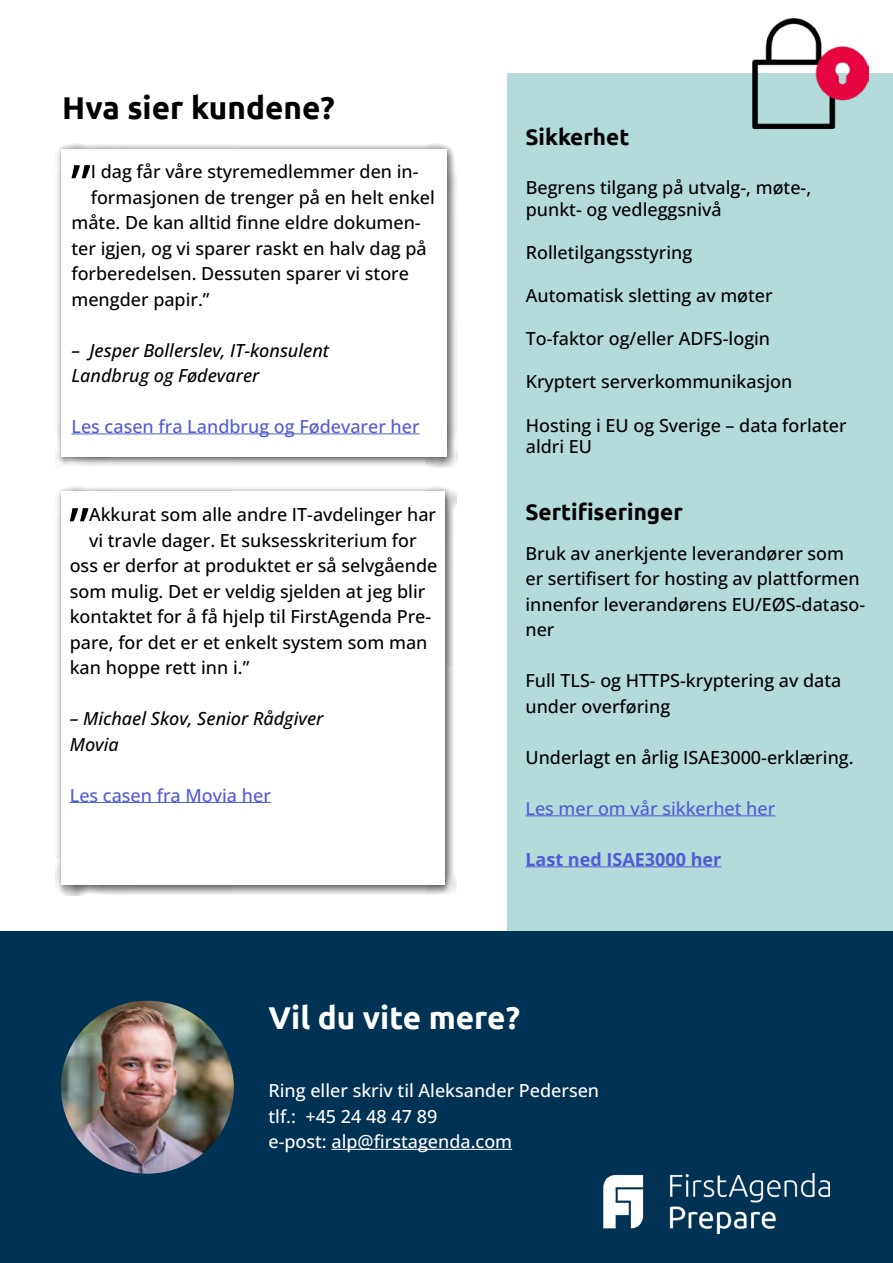
<style>
.page{position:relative;width:893px;height:1263px;background:#fff}
.page>*{position:absolute;margin:0;border:0;box-sizing:border-box;transform-origin:0 0}
.t1{font:500 53.7px "Open Sans";color:#000}
.t2{font:700 31.5px "Ubuntu";color:#000}
.t3{font:700 31.5px "Ubuntu";color:#fff}
.t4{font:700 22.5px "Ubuntu";color:#000}
.t5{font:500 18px/25.5px "Open Sans";color:#000}
.t6{font:italic 500 18px/25.5px "Open Sans";color:#000}
.t7{font:500 18px/25.5px "Open Sans";color:#fff}
.t8{font:500 18px "Open Sans";color:#4f5cd6}
.t9{font:700 18px "Open Sans";color:#4f5cd6}
</style>
<div class="page">
<div style="left:507px;top:74px;width:386px;height:857px;background:#b2dbd9"></div>
<div style="left:0;top:931px;width:893px;height:332px;background:#003253"></div>
<img style="left:61px;top:1001px;width:173px;height:173px;border-radius:86px">
<img style="left:752px;top:19px;width:117px;height:109px">
<div style="left:55px;top:143px;width:403px;height:325px;background:#000;opacity:.75"></div>
<div style="left:61px;top:149px;width:385px;height:307px;background:#fff"></div>
<div style="left:55px;top:485px;width:401px;height:411px;background:#000;opacity:.75"></div>
<div style="left:61px;top:491px;width:384px;height:393px;background:#fff"></div>
<img style="left:603px;top:1174px;width:226px;height:60px">
<hr style="left:525px;top:815px;width:250px;height:1px;background:#4f5cd6">
<hr style="left:525px;top:866px;width:196px;height:1px;background:#4f5cd6">
<hr style="left:70px;top:802px;width:201px;height:1px;background:#4f5cd6">
<hr style="left:71px;top:434px;width:349px;height:1px;background:#4f5cd6">
<hr style="left:331px;top:1149px;width:181px;height:1px;background:#fff">
<h2 class="t2" style="left:62px;top:89px;width:274px">Hva sier kundene?</h2>
<h1 class="t1" style="left:71px;top:147px;width:22px">”</h1>
<p class="t5" style="left:91px;top:158px;width:329px">I dag får våre styremedlemmer den in-</p>
<p class="t5" style="left:91px;top:184px;width:346px">formasjonen de trenger på en helt enkel</p>
<p class="t5" style="left:71px;top:209px;width:351px">måte. De kan alltid finne eldre dokumen-</p>
<p class="t5" style="left:71px;top:235px;width:357px">ter igjen, og vi sparer raskt en halv dag på</p>
<p class="t5" style="left:71px;top:260px;width:339px">forberedelsen. Dessuten sparer vi store</p>
<p class="t5" style="left:71px;top:286px;width:140px">mengder papir.”</p>
<p class="t6" style="left:71px;top:337px;width:259px">– Jesper Bollerslev, IT-konsulent<br>Landbrug og Fødevarer</p>
<p class="t8" style="left:71px;top:414px;width:350px">Les casen fra Landbrug og Fødevarer her</p>
<h1 class="t1" style="left:69px;top:490px;width:22px">”</h1>
<p class="t5" style="left:89px;top:501px;width:349px">Akkurat som alle andre IT-avdelinger har</p>
<p class="t5" style="left:89px;top:527px;width:329px">vi travle dager. Et suksesskriterium for</p>
<p class="t5" style="left:70px;top:552px;width:369px">oss er derfor at produktet er så selvgående</p>
<p class="t5" style="left:70px;top:578px;width:357px">som mulig. Det er veldig sjelden at jeg blir</p>
<p class="t5" style="left:70px;top:603px;width:363px">kontaktet for å få hjelp til FirstAgenda Pre-</p>
<p class="t5" style="left:70px;top:629px;width:359px">pare, for det er et enkelt system som man</p>
<p class="t5" style="left:70px;top:654px;width:181px">kan hoppe rett inn i.”</p>
<p class="t6" style="left:70px;top:705px;width:255px">– Michael Skov, Senior Rådgiver<br>Movia</p>
<p class="t8" style="left:70px;top:783px;width:203px">Les casen fra Movia her</p>
<p class="t4" style="left:525px;top:123px;width:105px">Sikkerhet</p>
<p class="t5" style="left:526px;top:176px;width:287px;line-height:21.6px">Begrens tilgang på utvalg-, møte-, punkt- og vedleggsnivå</p>
<p class="t5" style="left:526px;top:239px;width:168px">Rolletilgangsstyring</p>
<p class="t5" style="left:526px;top:282px;width:248px">Automatisk sletting av møter</p>
<p class="t5" style="left:526px;top:325px;width:246px">To-faktor og/eller ADFS-login</p>
<p class="t5" style="left:526px;top:369px;width:268px">Kryptert serverkommunikasjon</p>
<p class="t5" style="left:526px;top:414px;width:322px;line-height:21.6px">Hosting i EU og Sverige – data forlater aldri EU</p>
<p class="t4" style="left:525px;top:498px;width:159px">Sertifiseringer</p>
<p class="t5" style="left:525px;top:540px;width:341px">Bruk av anerkjente leverandører som er sertifisert for hosting av plattformen innenfor leverandørens EU/EØS-dataso&shy;ner</p>
<p class="t5" style="left:525px;top:668px;width:318px">Full TLS- og HTTPS-kryptering av data under overføring</p>
<p class="t5" style="left:525px;top:744px;width:330px">Underlagt en årlig ISAE3000-erklæring.</p>
<p class="t8" style="left:525px;top:796px;width:251px">Les mer om vår sikkerhet her</p>
<p class="t9" style="left:525px;top:847px;width:197px">Last ned ISAE3000 her</p>
<h2 class="t3" style="left:268px;top:998px;width:253px">Vil du vite mere?</h2>
<p class="t7" style="left:268px;top:1078px;width:332px">Ring eller skriv til Aleksander Pedersen tlf.: +45 24 48 47 89<br>e-post: alp@firstagenda.com</p>
</div>
